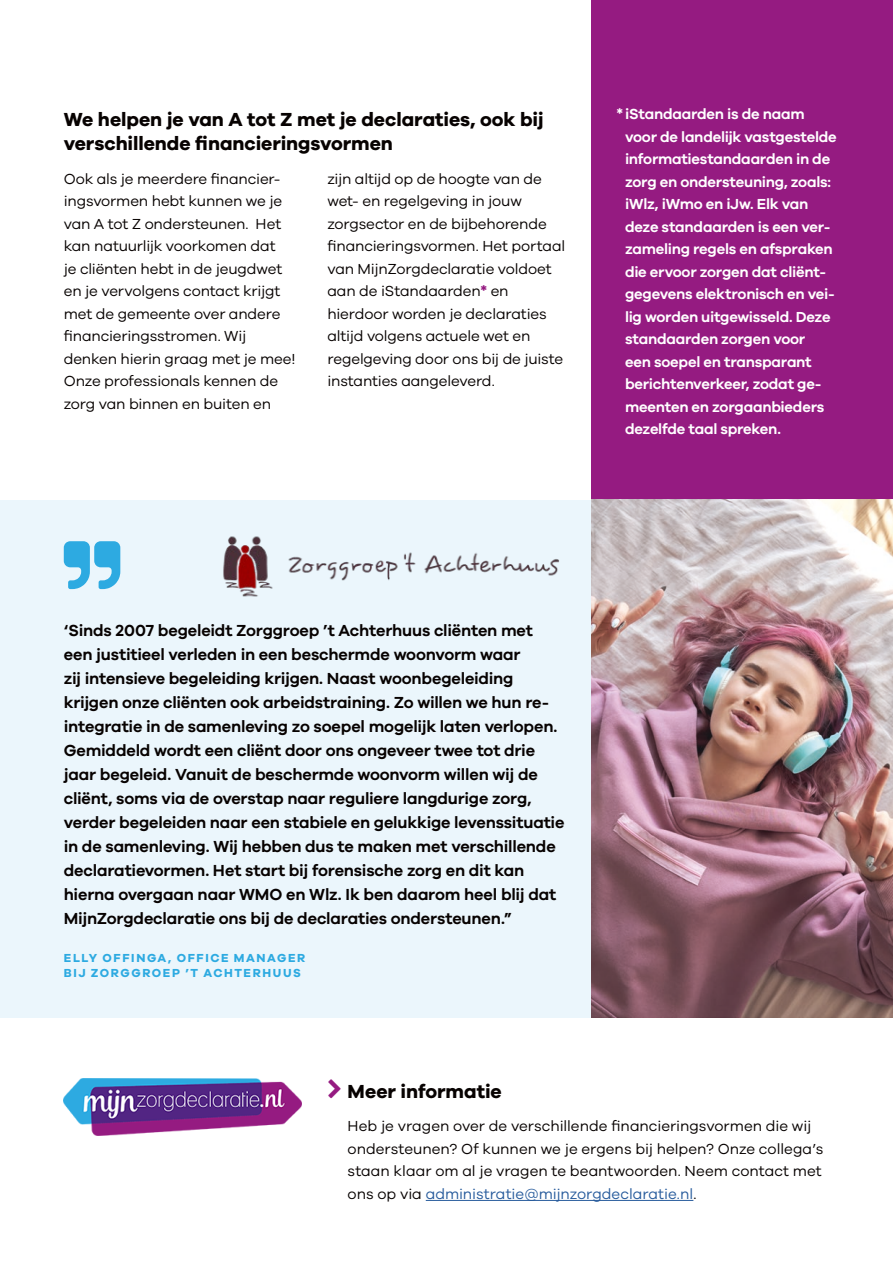
<style>
.page{position:relative;width:893px;height:1263px;background:#fff}
.page>*{position:absolute;margin:0;border:0;box-sizing:border-box;transform-origin:0 0}
.t1{font:700 19.5px/24px "Galano Grotesque";letter-spacing:-.005em;color:#070201}
.t2{font:600 16.5px/24px "Galano Grotesque";letter-spacing:-.01em;color:#070201}
.t3{font:15px/22.5px "Galano Grotesque";letter-spacing:-.01em;color:#070201}
.t4{font:600 15px/22.5px "Galano Grotesque";letter-spacing:-.015em;color:#fff}
.t5{font:700 12px/15px "Galano Grotesque";letter-spacing:.135em;color:#2daae1}
.s1{font-weight:700;color:#951b81}
.s2{color:#275b9c}
</style>
<div class="page">
<div style="left:0;top:500px;width:591px;height:517px;background:#ebf6fc"></div>
<div style="left:591px;top:0;width:302px;height:500px;background:#951b81"></div>
<img style="left:223px;top:536px;width:336px;height:61px">
<hr style="left:426px;top:1200px;width:267px;height:1px;background:#275b9c">
<img style="left:591px;top:500px;width:302px;height:517px">
<img style="left:64px;top:1078px;width:238px;height:57px">
<h1 class="t1" style="left:64px;top:107px;width:481px">We helpen je van A tot Z met je declaraties, ook bij verschillende financieringsvormen</h1>
<p class="t3" style="left:64px;top:167px;width:233px">Ook als je meerdere financier&shy;ingsvormen hebt kunnen we je van A tot Z ondersteunen. Het kan natuurlijk voorkomen dat<br>je cliënten hebt in de jeugdwet en je vervolgens contact krijgt met de gemeente over andere financieringsstromen. Wij denken hierin graag met je mee!<br>Onze professionals kennen de zorg van binnen en buiten en</p>
<p class="t3" style="left:327px;top:167px;width:239px">zijn altijd op de hoogte van de wet- en regelgeving in jouw zorgsector en de bijbehorende financieringsvormen. Het portaal van MijnZorgdeclaratie voldoet aan de iStandaarden<span class="s1">*</span> en hierdoor worden je declaraties altijd volgens actuele wet en regelgeving door ons bij de juiste instanties aangeleverd.</p>
<p class="t4" style="left:625px;top:102px;width:213px;text-indent:-9px">* iStandaarden is de naam voor de landelijk vastgestelde informatiestandaarden in de zorg en ondersteuning, zoals: iWlz, iWmo en iJw. Elk van deze standaarden is een ver&shy;zameling regels en afspraken die ervoor zorgen dat cliënt&shy;gegevens elektronisch en vei&shy;lig worden uitgewisseld. Deze standaarden zorgen voor<br>een soepel en transparant berichtenverkeer, zodat ge&shy;meenten en zorgaanbieders dezelfde taal spreken.</p>
<p class="t2" style="left:64px;top:618px;width:502px">‘Sinds 2007 begeleidt Zorggroep ’t Achterhuus cliënten met een justitieel verleden in een beschermde woonvorm waar<br>zij intensieve begeleiding krijgen. Naast woonbegeleiding krijgen onze cliënten ook arbeidstraining. Zo willen we hun re&shy;integratie in de samenleving zo soepel mogelijk laten verlopen.<br>Gemiddeld wordt een cliënt door ons ongeveer twee tot drie jaar begeleid. Vanuit de beschermde woonvorm willen wij de cliënt, soms via de overstap naar reguliere langdurige zorg, verder begeleiden naar een stabiele en gelukkige levenssituatie in de samenleving. Wij hebben dus te maken met verschillende declaratievormen. Het start bij forensische zorg en dit kan hierna overgaan naar WMO en Wlz. Ik ben daarom heel blij dat MijnZorgdeclaratie ons bij de declaraties ondersteunen.”</p>
<p class="t5" style="left:64px;top:950px;width:243px">ELLY OFFINGA, OFFICE MANAGER<br>BIJ ZORGGROEP ’T ACHTERHUUS</p>
<h1 class="t1" style="left:348px;top:1078px;width:156px">Meer informatie</h1>
<p class="t3" style="left:348px;top:1115px;width:477px">Heb je vragen over de verschillende financieringsvormen die wij ondersteunen? Of kunnen we je ergens bij helpen? Onze collega’s staan klaar om al je vragen te beantwoorden. Neem contact met ons op via <span class="s2">administratie@mijnzorgdeclaratie.nl</span>.</p>
</div>
